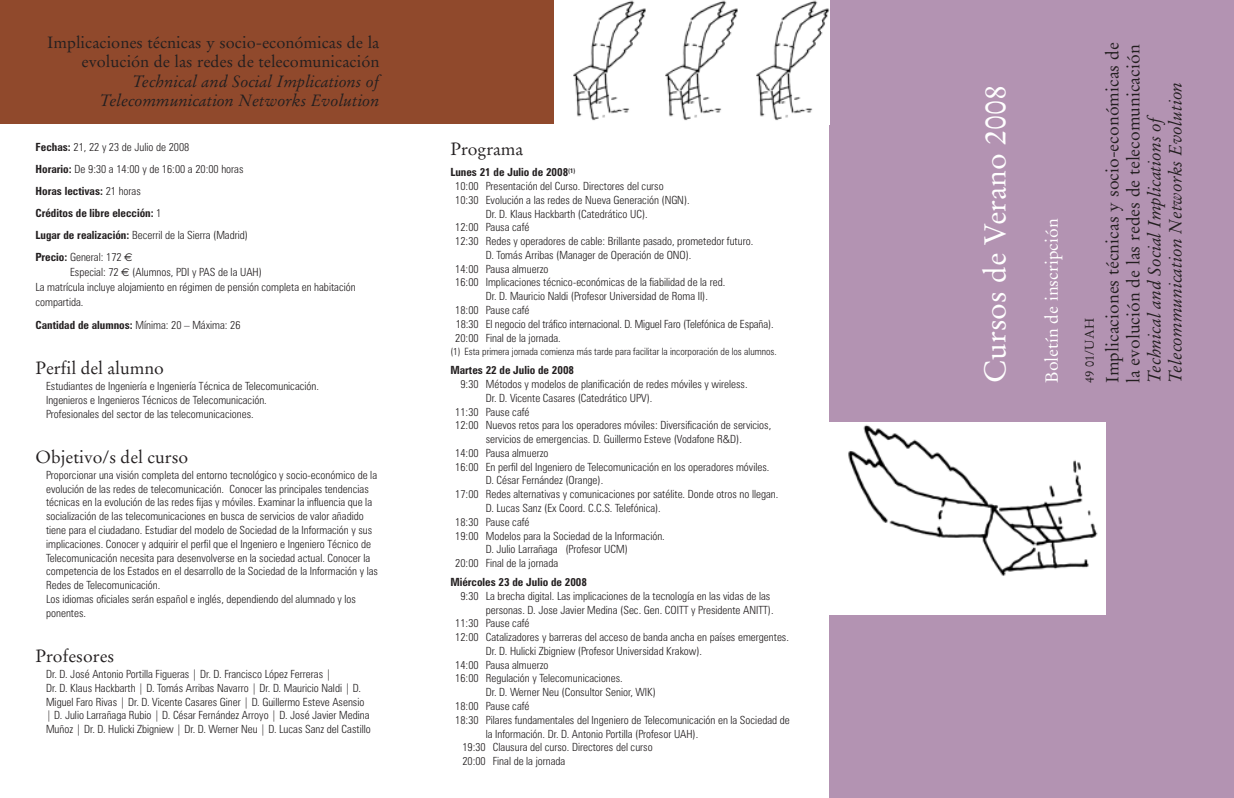
<style>
.page{position:relative;width:1234px;height:798px;background:#fff}
.page>*{position:absolute;margin:0;border:0;box-sizing:border-box;transform-origin:0 0}
.t1{font:30px "Stempel Garamond";color:#fff}
.t2{font:17.5px/21px "Stempel Garamond";color:#231f20}
.t3{font:italic 17.5px/21px "Stempel Garamond";color:#231f20}
.t4{font:17.5px "Stempel Garamond";color:#fff}
.t5{font:16.25px/19.5px "Stempel Garamond";color:#231f20;text-align:right}
.t6{font:italic 16.25px/19.5px "Stempel Garamond";color:#231f20;text-align:right}
.t7{font:12.5px "Stempel Garamond";color:#231f20}
.t8{font:300 condensed 11.25px/13.8px "Zurich BT";color:#231f20}
.t9{font:700 condensed 11.25px "Zurich BT";color:#231f20}
.t10{font:300 condensed 10px "Zurich BT";color:#231f20}
.s1{font-weight:700}
.s2{font-family:"Euro Sans";font-weight:400;font-stretch:normal}
.s3{font-family:"Helvetica";font-stretch:normal}
</style>
<div class="page">
<div style="left:0;top:0;width:829px;height:124px;background:#90492c"></div>
<div style="left:829px;top:0;width:404px;height:797px;background:#b393b2"></div>
<img style="left:737px;top:0;width:92px;height:124px">
<svg style="left:555px;top:0;width:91px;height:124px;background:#eee"></svg>
<img style="left:829px;top:422px;width:275px;height:192px">
<svg style="left:646px;top:0;width:91px;height:124px;background:#eee"></svg>
<h3 class="t5" style="left:47px;top:34px;width:333px">Implicaciones técnicas y socio-económicas de la evolución de las redes de telecomunicación</h3>
<h3 class="t6" style="left:100px;top:73px;width:281px">Technical and Social Implications of<br>Telecommunication Networks Evolution</h3>
<p class="t8" style="left:35px;top:137px;width:214px;line-height:22.1px"><span class="s1">Fechas:</span> 21, 22 y 23 de Julio de 2008<br><span class="s1">Horario:</span> De 9:30 a 14:00 y de 16:00 a 20:00 horas <span class="s1">Horas lectivas:</span> 21 horas<br><span class="s1">Créditos de libre elección:</span> 1<br><span class="s1">Lugar de realización:</span> Becerril de la Sierra (Madrid)<br><span class="s1">Precio:</span> General: 172 <span class="s2">€</span></p>
<p class="t8" style="left:35px;top:266px;width:321px;line-height:15px;text-indent:35px">Especial: 72 <span class="s2">€</span> (Alumnos, PDI y PAS de la UAH)<br>La matrícula incluye alojamiento en régimen de pensión completa en habitación compartida.</p>
<p class="t8" style="left:35px;top:319px;width:206px"><span class="s1">Cantidad de alumnos:</span> Mínima: 20 – Máxima: 26</p>
<h2 class="t2" style="left:35px;top:360px;width:130px">Perfil del alumno</h2>
<p class="t8" style="left:46px;top:380px;width:274px">Estudiantes de Ingeniería e Ingeniería Técnica de Telecomunicación.<br>Ingenieros e Ingenieros Técnicos de Telecomunicación.<br>Profesionales del sector de las telecomunicaciones.</p>
<h2 class="t2" style="left:35px;top:449px;width:154px">Objetivo/s del curso</h2>
<p class="t8" style="left:46px;top:469px;width:333px">Proporcionar una visión completa del entorno tecnológico y socio-económico de la evolución de las redes de telecomunicación. Conocer las principales tendencias técnicas en la evolución de las redes fijas y móviles. Examinar la influencia que la socialización de las telecomunicaciones en busca de servicios de valor añadido tiene para el ciudadano. Estudiar del modelo de Sociedad de la Información y sus implicaciones. Conocer y adquirir el perfil que el Ingeniero e Ingeniero Técnico de Telecomunicación necesita para desenvolverse en la sociedad actual. Conocer la competencia de los Estados en el desarrollo de la Sociedad de la Información y las Redes de Telecomunicación.<br>Los idiomas oficiales serán español e inglés, dependiendo del alumnado y los ponentes.</p>
<h2 class="t2" style="left:35px;top:647px;width:80px">Profesores</h2>
<p class="t8" style="left:46px;top:668px;width:326px">Dr. D. José Antonio Portilla Figueras | Dr. D. Francisco López Ferreras |<br>Dr. D. Klaus Hackbarth | D. Tomás Arribas Navarro | Dr. D. Mauricio Naldi | D.<br>Miguel Faro Rivas | Dr. D. Vicente Casares Giner | D. Guillermo Esteve Asensio | D. Julio Larrañaga Rubio | D. César Fernández Arroyo | D. José Javier Medina Muñoz | Dr. D. Hulicki Zbigniew | Dr. D. Werner Neu | D. Lucas Sanz del Castillo</p>
<h2 class="t2" style="left:450px;top:141px;width:74px">Programa</h2>
<p class="t9" style="left:450px;top:168px;width:126px">Lunes 21 de Julio de 2008<sup>(1)</sup></p>
<p class="t8" style="left:455px;top:180px;width:210px">10:00 Presentación del Curso. Directores del curso</p>
<p class="t8" style="left:455px;top:194px;width:236px">10:30 Evolución a las redes de Nueva Generación (NGN).</p>
<p class="t8" style="left:485px;top:208px;width:163px">Dr. D. Klaus Hackbarth (Catedrático UC).</p>
<p class="t8" style="left:455px;top:222px;width:76px">12:00 Pausa café</p>
<p class="t8" style="left:455px;top:235px;width:299px">12:30 Redes y operadores de cable: Brillante pasado, prometedor futuro.</p>
<p class="t8" style="left:485px;top:249px;width:207px">D. Tomás Arribas (Manager de Operación de ONO).</p>
<p class="t8" style="left:455px;top:263px;width:95px">14:00 Pausa almuerzo</p>
<p class="t8" style="left:455px;top:277px;width:271px">16:00 Implicaciones técnico-económicas de la fiabilidad de la red.</p>
<p class="t8" style="left:485px;top:290px;width:224px">Dr. D. Mauricio Naldi (Profesor Universidad de Roma II).</p>
<p class="t8" style="left:455px;top:304px;width:76px">18:00 Pause café</p>
<p class="t8" style="left:456px;top:318px;width:319px">18:30 El negocio del tráfico internacional. D. Miguel Faro (Telefónica de España).</p>
<p class="t8" style="left:455px;top:332px;width:107px">20:00 Final de la jornada.</p>
<p class="t10" style="left:450px;top:348px;width:328px">(1) Esta primera jornada comienza más tarde para facilitar la incorporación de los alumnos.</p>
<p class="t9" style="left:450px;top:366px;width:125px">Martes 22 de Julio de 2008</p>
<p class="t8" style="left:460px;top:378px;width:288px">9:30 Métodos y modelos de planificación de redes móviles y wireless.</p>
<p class="t8" style="left:485px;top:392px;width:168px">Dr. D. Vicente Casares (Catedrático UPV).</p>
<p class="t8" style="left:455px;top:406px;width:76px">11:30 Pause café</p>
<p class="t8" style="left:455px;top:419px;width:317px">12:00 Nuevos retos para los operadores móviles: Diversificación de servicios,</p>
<p class="t8" style="left:485px;top:433px;width:257px">servicios de emergencias. D. Guillermo Esteve (Vodafone R<span class="s3">&amp;</span>D).</p>
<p class="t8" style="left:455px;top:447px;width:95px">14:00 Pausa almuerzo</p>
<p class="t8" style="left:455px;top:461px;width:315px">16:00 En perfil del Ingeniero de Telecomunicación en los operadores móviles.</p>
<p class="t8" style="left:485px;top:474px;width:119px">D. César Fernández (Orange).</p>
<p class="t8" style="left:455px;top:488px;width:324px">17:00 Redes alternativas y comunicaciones por satélite. Donde otros no llegan.</p>
<p class="t8" style="left:485px;top:502px;width:176px">D. Lucas Sanz (Ex Coord. C.C.S. Telefónica).</p>
<p class="t8" style="left:455px;top:516px;width:76px">18:30 Pause café</p>
<p class="t8" style="left:455px;top:529px;width:211px">19:00 Modelos para la Sociedad de la Información.</p>
<p class="t8" style="left:485px;top:543px;width:143px">D. Julio Larrañaga (Profesor UCM)</p>
<p class="t8" style="left:455px;top:557px;width:104px">20:00 Final de la jornada</p>
<p class="t9" style="left:450px;top:577px;width:138px">Miércoles 23 de Julio de 2008</p>
<p class="t8" style="left:460px;top:590px;width:311px">9:30 La brecha digital. Las implicaciones de la tecnología en las vidas de las</p>
<p class="t8" style="left:485px;top:603px;width:289px">personas. D. Jose Javier Medina (Sec. Gen. COITT y Presidente ANITT).</p>
<p class="t8" style="left:455px;top:617px;width:76px">11:30 Pause café</p>
<p class="t8" style="left:455px;top:631px;width:335px">12:00 Catalizadores y barreras del acceso de banda ancha en países emergentes.</p>
<p class="t8" style="left:485px;top:645px;width:218px">Dr. D. Hulicki Zbigniew (Profesor Universidad Krakow).</p>
<p class="t8" style="left:455px;top:658px;width:95px">14:00 Pausa almuerzo</p>
<p class="t8" style="left:455px;top:672px;width:169px">16:00 Regulación y Telecomunicaciones.</p>
<p class="t8" style="left:485px;top:686px;width:171px">Dr. D. Werner Neu (Consultor Senior, WIK)</p>
<p class="t8" style="left:455px;top:700px;width:76px">18:00 Pause café</p>
<p class="t8" style="left:455px;top:713px;width:336px">18:30 Pilares fundamentales del Ingeniero de Telecomunicación en la Sociedad de</p>
<p class="t8" style="left:485px;top:727px;width:214px">la Información. Dr. D. Antonio Portilla (Profesor UAH).</p>
<p class="t8" style="left:462px;top:741px;width:192px">19:30 Clausura del curso. Directores del curso</p>
<p class="t8" style="left:462px;top:755px;width:104px">20:00 Final de la jornada</p>
<h1 class="t1" style="left:976px;top:383px;width:299px;rotate:-90deg">Cursos de Verano 2008</h1>
<h2 class="t4" style="left:1041px;top:383px;width:166px;rotate:-90deg">Boletín de inscripción</h2>
<p class="t7" style="left:1081px;top:383px;width:66px;rotate:-90deg">49 01/UAH</p>
<h2 class="t2" style="left:1103px;top:383px;width:342px;rotate:-90deg">Implicaciones técnicas y socio-económicas de la evolución de las redes de telecomunicación</h2>
<h2 class="t3" style="left:1145px;top:383px;width:302px;rotate:-90deg">Technical and Social Implications of<br>Telecommunication Networks Evolution</h2>
</div>
